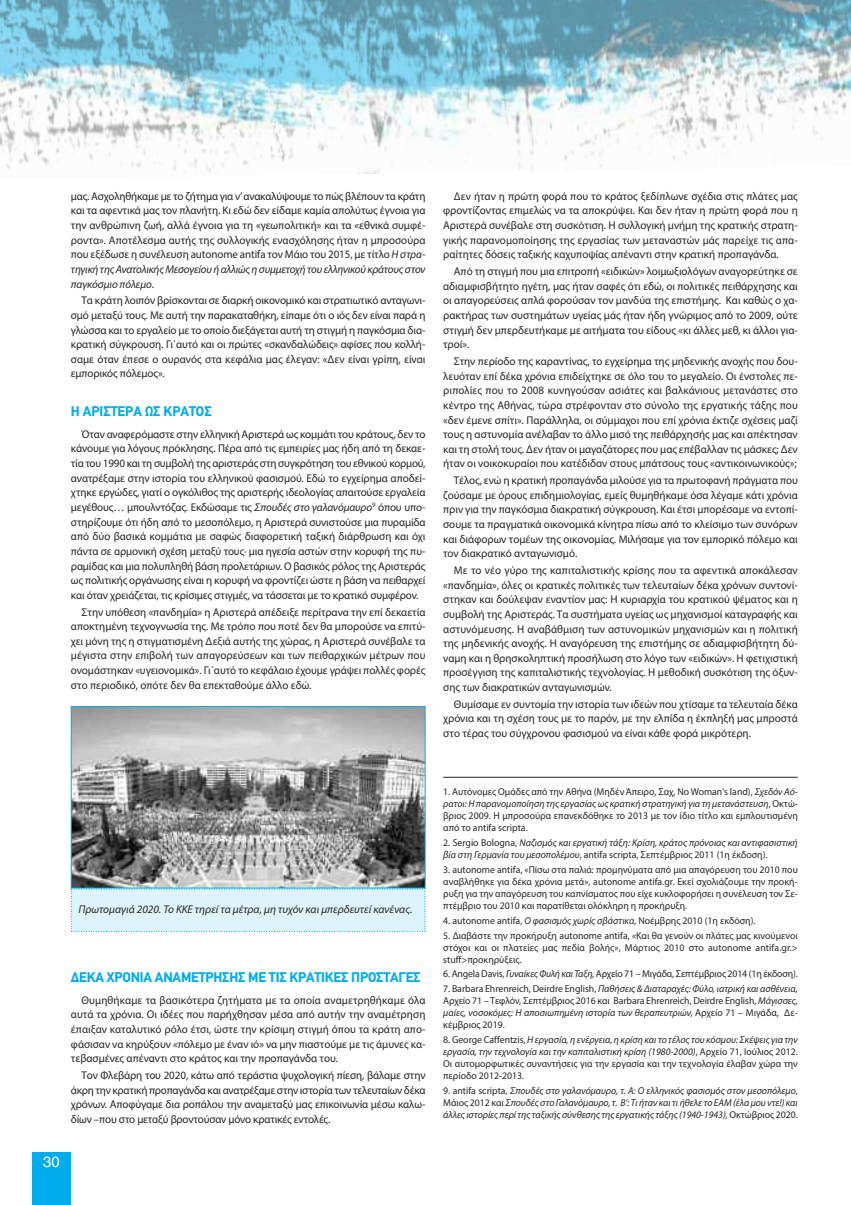
<style>
.page{position:relative;width:851px;height:1205px;background:#fff}
.page>*{position:absolute;margin:0;border:0;box-sizing:border-box;transform-origin:0 0}
.t1{font:15px "Helvetica";color:#fff}
.t2{font:700 13.75px "CF Din";letter-spacing:-.01em;color:#00acec}
.t3{font:11.25px/14.6px "Myriad Pro";color:#272526;text-align:justify}
.t4{font:italic 11.25px "Myriad Pro";color:#272526}
.t5{font:10px/12px "Myriad Pro";color:#272526;text-align:justify}
.t6{font:italic 10px/12px "Myriad Pro";color:#272526}
.s1{font-style:italic}
.s2{font-style:normal}
</style>
<div class="page">
<img style="left:0;top:0;width:850px;height:174px">
<div style="left:32px;top:1152px;width:39px;height:53px;background:#00acec"></div>
<img style="left:73px;top:708px;width:350px;height:178px">
<div style="left:71px;top:706px;width:354px;height:182px;border:1px solid #00acec"></div>
<svg style="left:71px;top:888px;width:354px;height:44px;background:#d7f1fb"></svg>
<hr style="left:443px;top:777px;width:354px;height:1px;background:#272526">
<p class="t3" style="left:71px;top:190px;width:356px">μας. Ασχοληθήκαμε με το ζήτημα για ν’ανακαλύψουμε το πώς βλέπουν τα κράτη και τα αφεντικά μας τον πλανήτη. Κι εδώ δεν είδαμε καμία απολύτως έγνοια για την ανθρώπινη ζωή, αλλά έγνοια για τη «γεωπολιτική» και τα «εθνικά συμφέ&shy;ροντα». Αποτέλεσμα αυτής της συλλογικής ενασχόλησης ήταν η μπροσούρα που εξέδωσε η συνέλευση autonome antifa τον Μάιο του 2015, με τίτλο <span class="s1">Ηστρα&shy;τηγική τηςΑνατολικήςΜεσογείου ήαλλιώς η συμμετοχή του ελληνικού κράτους στον παγκόσμιο πόλεμο</span>.</p>
<p class="t3" style="left:71px;top:294px;width:356px;text-indent:11px">Τα κράτη λοιπόν βρίσκονται σε διαρκή οικονομικό και στρατιωτικό ανταγωνι&shy;σμό μεταξύ τους. Με αυτή την παρακαταθήκη, είπαμε ότι ο ιός δεν είναι παρά η γλώσσα και το εργαλείο με το οποίο διεξάγεται αυτή τη στιγμή η παγκόσμια δια&shy;κρατική σύγκρουση. Γι΄αυτό και οι πρώτες «σκανδαλώδεις» αφίσες που κολλή&shy;σαμε όταν έπεσε ο ουρανός στα κεφάλια μας έλεγαν: «Δεν είναι γρίπη, είναι εμπορικός πόλεμος».</p>
<p class="t2" style="left:71px;top:404px;width:142px">Η ΑΡΙΣΤΕΡΑ ΩΣ ΚΡΑΤΟΣ</p>
<p class="t3" style="left:71px;top:428px;width:356px;text-indent:11px">Όταν αναφερόμαστε στην ελληνική Αριστερά ως κομμάτι του κράτους, δεν το κάνουμε για λόγους πρόκλησης. Πέρα από τις εμπειρίες μας ήδη από τη δεκαε&shy;τία του 1990 και τη συμβολή της αριστεράς στη συγκρότηση του εθνικού κορμού, ανατρέξαμε στην ιστορία του ελληνικού φασισμού. Εδώ το εγχείρημα αποδεί&shy;χτηκε εργώδες, γιατί ο ογκόλιθος της αριστερής ιδεολογίας απαιτούσε εργαλεία μεγέθους… μπουλντόζας. Εκδώσαμε τις <span class="s1">Σπουδές στο γαλανόμαυρο</span><sup>9</sup> όπου υπο&shy;στηρίζουμε ότι ήδη από το μεσοπόλεμο, η Αριστερά συνιστούσε μια πυραμίδα από δύο βασικά κομμάτια με σαφώς διαφορετική ταξική διάρθρωση και όχι πάντα σε αρμονική σχέση μεταξύ τους· μια ηγεσία αστών στην κορυφή της πυ&shy;ραμίδας και μια πολυπληθή βάση προλετάριων. Ο βασικός ρόλος της Αριστεράς ως πολιτικής οργάνωσης είναι η κορυφή να φροντίζει ώστε η βάση να πειθαρχεί και όταν χρειάζεται, τις κρίσιμες στιγμές, να τάσσεται με το κρατικό συμφέρον.</p>
<p class="t3" style="left:71px;top:605px;width:356px;text-indent:11px">Στην υπόθεση «πανδημία» η Αριστερά απέδειξε περίτρανα την επί δεκαετία αποκτημένη τεχνογνωσία της. Με τρόπο που ποτέ δεν θα μπορούσε να επιτύ&shy;χει μόνη της η στιγματισμένη Δεξιά αυτής της χώρας, η Αριστερά συνέβαλε τα μέγιστα στην επιβολή των απαγορεύσεων και των πειθαρχικών μέτρων που ονομάστηκαν «υγειονομικά». Γι΄αυτό το κεφάλαιο έχουμε γράψει πολλές φορές στο περιοδικό, οπότε δεν θα επεκταθούμε άλλο εδώ.</p>
<p class="t3" style="left:443px;top:190px;width:356px;text-indent:11px">Δεν ήταν η πρώτη φορά που το κράτος ξεδίπλωνε σχέδια στις πλάτες μας φροντίζοντας επιμελώς να τα αποκρύψει. Και δεν ήταν η πρώτη φορά που η Αριστερά συνέβαλε στη συσκότιση. Η συλλογική μνήμη της κρατικής στρατη&shy;γικής παρανομοποίησης της εργασίας των μεταναστών μάς παρείχε τις απα&shy;ραίτητες δόσεις ταξικής καχυποψίας απέναντι στην κρατική προπαγάνδα.</p>
<p class="t3" style="left:443px;top:265px;width:356px;text-indent:11px">Από τη στιγμή που μια επιτροπή «ειδικών» λοιμωξιολόγων αναγορεύτηκε σε αδιαμφισβήτητο ηγέτη, μας ήταν σαφές ότι εδώ, οι πολιτικές πειθάρχησης και οι απαγορεύσεις απλά φορούσαν τον μανδύα της επιστήμης. Και καθώς ο χα&shy;ρακτήρας των συστημάτων υγείας μάς ήταν ήδη γνώριμος από το 2009, ούτε στιγμή δεν μπερδευτήκαμε με αιτήματα του είδους «κι άλλες μεθ, κι άλλοι για&shy;τροί».</p>
<p class="t3" style="left:443px;top:355px;width:356px;text-indent:11px">Στην περίοδο της καραντίνας, το εγχείρημα της μηδενικής ανοχής που δου&shy;λευόταν επί δέκα χρόνια επιδείχτηκε σε όλο του το μεγαλείο. Οι ένστολες πε&shy;ριπολίες που το 2008 κυνηγούσαν ασιάτες και βαλκάνιους μετανάστες στο κέντρο της Αθήνας, τώρα στρέφονταν στο σύνολο της εργατικής τάξης που «δεν έμενε σπίτι». Παράλληλα, οι σύμμαχοι που επί χρόνια έκτιζε σχέσεις μαζί τους η αστυνομία ανέλαβαν το άλλο μισό της πειθάρχησής μας και απέκτησαν και τη στολή τους. Δεν ήταν οι μαγαζάτορες που μας επέβαλλαν τις μάσκες; Δεν ήταν οι νοικοκυραίοι που κατέδιδαν στους μπάτσους τους «αντικοινωνικούς»;</p>
<p class="t3" style="left:443px;top:474px;width:356px;text-indent:11px">Τέλος, ενώ η κρατική προπαγάνδα μιλούσε για τα πρωτοφανή πράγματα που ζούσαμε με όρους επιδημιολογίας, εμείς θυμηθήκαμε όσα λέγαμε κάτι χρόνια πριν για την παγκόσμια διακρατική σύγκρουση. Και έτσι μπορέσαμε να εντοπί&shy;σουμε τα πραγματικά οικονομικά κίνητρα πίσω από το κλείσιμο των συνόρων και διάφορων τομέων της οικονομίας. Μιλήσαμε για τον εμπορικό πόλεμο και τον διακρατικό ανταγωνισμό.</p>
<p class="t3" style="left:443px;top:564px;width:356px;text-indent:11px">Με το νέο γύρο της καπιταλιστικής κρίσης που τα αφεντικά αποκάλεσαν «πανδημία», όλες οι κρατικές πολιτικές των τελευταίων δέκα χρόνων συντονί&shy;στηκαν και δούλεψαν εναντίον μας: Η κυριαρχία του κρατικού ψέματος και η συμβολή της Αριστεράς. Τα συστήματα υγείας ως μηχανισμοί καταγραφής και αστυνόμευσης. Η αναβάθμιση των αστυνομικών μηχανισμών και η πολιτική της μηδενικής ανοχής. Η αναγόρευση της επιστήμης σε αδιαμφισβήτητη δύ&shy;ναμη και η θρησκοληπτική προσήλωση στο λόγο των «ειδικών». Η φετιχιστική προσέγγιση της καπιταλιστικής τεχνολογίας. Η μεθοδική συσκότιση της όξυν&shy;σης των διακρατικών ανταγωνισμών.</p>
<p class="t3" style="left:443px;top:697px;width:356px;text-indent:11px">Θυμίσαμε εν συντομία την ιστορία των ιδεών που χτίσαμε τα τελευταία δέκα χρόνια και τη σχέση τους με το παρόν, με την ελπίδα η έκπληξή μας μπροστά στο τέρας του σύγχρονου φασισμού να είναι κάθε φορά μικρότερη.</p>
<p class="t4" style="left:78px;top:905px;width:335px">Πρωτομαγιά 2020. Το ΚΚΕ τηρεί τα μέτρα, μη τυχόν και μπερδευτεί κανένας.</p>
<p class="t2" style="left:71px;top:970px;width:351px">ΔΕΚΑ ΧΡΟΝΙΑ ΑΝΑΜΕΤΡΗΣΗΣ ΜΕ ΤΙΣ ΚΡΑΤΙΚΕΣ ΠΡΟΣΤΑΓΕΣ</p>
<p class="t3" style="left:71px;top:993px;width:356px;text-indent:11px">Θυμηθήκαμε τα βασικότερα ζητήματα με τα οποία αναμετρηθήκαμε όλα αυτά τα χρόνια. Οι ιδέες που παρήχθησαν μέσα από αυτήν την αναμέτρηση έπαιξαν καταλυτικό ρόλο έτσι, ώστε την κρίσιμη στιγμή όπου τα κράτη απο&shy;φάσισαν να κηρύξουν «πόλεμο με έναν ιό» να μην πιαστούμε με τις άμυνες κα&shy;τεβασμένες απέναντι στο κράτος και την προπαγάνδα του.</p>
<p class="t3" style="left:71px;top:1069px;width:356px;text-indent:11px">Τον Φλεβάρη του 2020, κάτω από τεράστια ψυχολογική πίεση, βάλαμε στην άκρη την κρατική προπαγάνδα και ανατρέξαμε στην ιστορία των τελευταίων δέκα χρόνων. Αποφύγαμε δια ροπάλου την αναμεταξύ μας επικοινωνία μέσω καλω&shy;δίων –που στο μεταξύ βροντούσαν μόνο κρατικές εντολές.</p>
<h1 class="t1" style="left:43px;top:1153px;width:18px">30</h1>
<p class="t5" style="left:443px;top:787px;width:356px">1. Αυτόνομες Ομάδες από την Αθήνα (ΜηδένΆπειρο, Σαχ, No Woman's land), <span class="s1">Σχεδόν Αό&shy;ρατοι:Ηπαρανομοποίηση της εργασίαςως κρατική στρατηγική για τη μετανάστευση</span>, Οκτώ&shy;βριος 2009. Η μπροσούρα επανεκδόθηκε το 2013 με τον ίδιο τίτλο και εμπλουτισμένη από το antifa scripta.</p>
<p class="t6" style="left:443px;top:837px;width:356px"><span class="s2">2. Sergio Bologna,</span> Ναζισμός και εργατική τάξη: Kρίση, κράτος πρόνοιας και αντιφασιστική βία στη Γερμανία του μεσοπολέμου<span class="s2">, antifa scripta, Σεπτέμβριος 2011 (1η έκδοση).</span></p>
<p class="t5" style="left:443px;top:864px;width:356px">3. autonome antifa, «Πίσω στα παλιά: προμηνύματα από μια απαγόρευση του 2010 που αναβλήθηκε για δέκα χρόνια μετά», autonome antifa.gr. Εκεί σχολιάζουμε την προκή&shy;ρυξη για την απαγόρευση του καπνίσματος που είχε κυκλοφορήσει η συνέλευση τον Σε&shy;πτέμβριο του 2010 και παρατίθεται ολόκληρη η προκήρυξη.</p>
<p class="t5" style="left:443px;top:915px;width:314px">4. autonome antifa, <span class="s1">Ο φασισμός χωρίς σβάστικα</span>, Νοέμβρης 2010 (1η εκδόση).</p>
<p class="t5" style="left:443px;top:930px;width:356px">5. Διαβάστε την προκήρυξη autonome antifa, «Και θα γενούν οι πλάτες μας κινούμενοι στόχοι και οι πλατείες μας πεδία βολής», Μάρτιος 2010 στο autonome antifa.gr.&gt; stuff&gt;προκηρύξεις.</p>
<p class="t5" style="left:443px;top:969px;width:356px">6. Angela Davis, <span class="s1">ΓυναίκεςΦυλήκαι Ταξη,</span>Αρχείο 71 – Μιγάδα, Σεπτέμβριος 2014 (1η έκδοση).</p>
<p class="t5" style="left:443px;top:984px;width:356px">7. Barbara Ehrenreich, Deirdre English, <span class="s1">Παθήσεις &amp; Διαταραχές:Φύλο, ιατρική και ασθένεια, </span>Αρχείο 71 – Τεφλόν, Σεπτέμβριος 2016 και Barbara Ehrenreich, Deirdre English, <span class="s1">Mάγισσες, μαίες, νοσοκόμες: Η αποσιωπημένη ιστορία των θεραπευτριών,</span> Αρχείο 71 – Μιγάδα, Δε&shy;κέμβριος 2019.</p>
<p class="t5" style="left:443px;top:1034px;width:356px">8. George Caffentzis, <span class="s1">Hεργασία, η ενέργεια, η κρίση καιτο τέλος του κόσμου: Σκέψεις για την εργασία, την τεχνολογία και την καπιταλιστική κρίση (1980-2000)</span>, Αρχείο 71, Ιούλιος 2012.<br>Οι αυτομορφωτικές συναντήσεις για την εργασία και την τεχνολογία έλαβαν χώρα την περίοδο 2012-2013.</p>
<p class="t6" style="left:443px;top:1085px;width:356px;text-align:justify"><span class="s2">9. antifa scripta,</span> Σπουδές στο γαλανόμαυρο, τ. Α: Ο ελληνικός φασισμός στον μεσοπόλεμο<span class="s2">, Μάιος 2012 και</span> Σπουδές στο Γαλανόμαυρο,τ. Β’: Τι ήταν καιτι ήθελε το ΕΑΜ(έλα μου ντε!) και άλλες ιστορίες περίτης ταξικής σύνθεσης της εργατικής τάξης (1940-1943), <span class="s2">Οκτώβριος 2020.</span></p>
</div>
